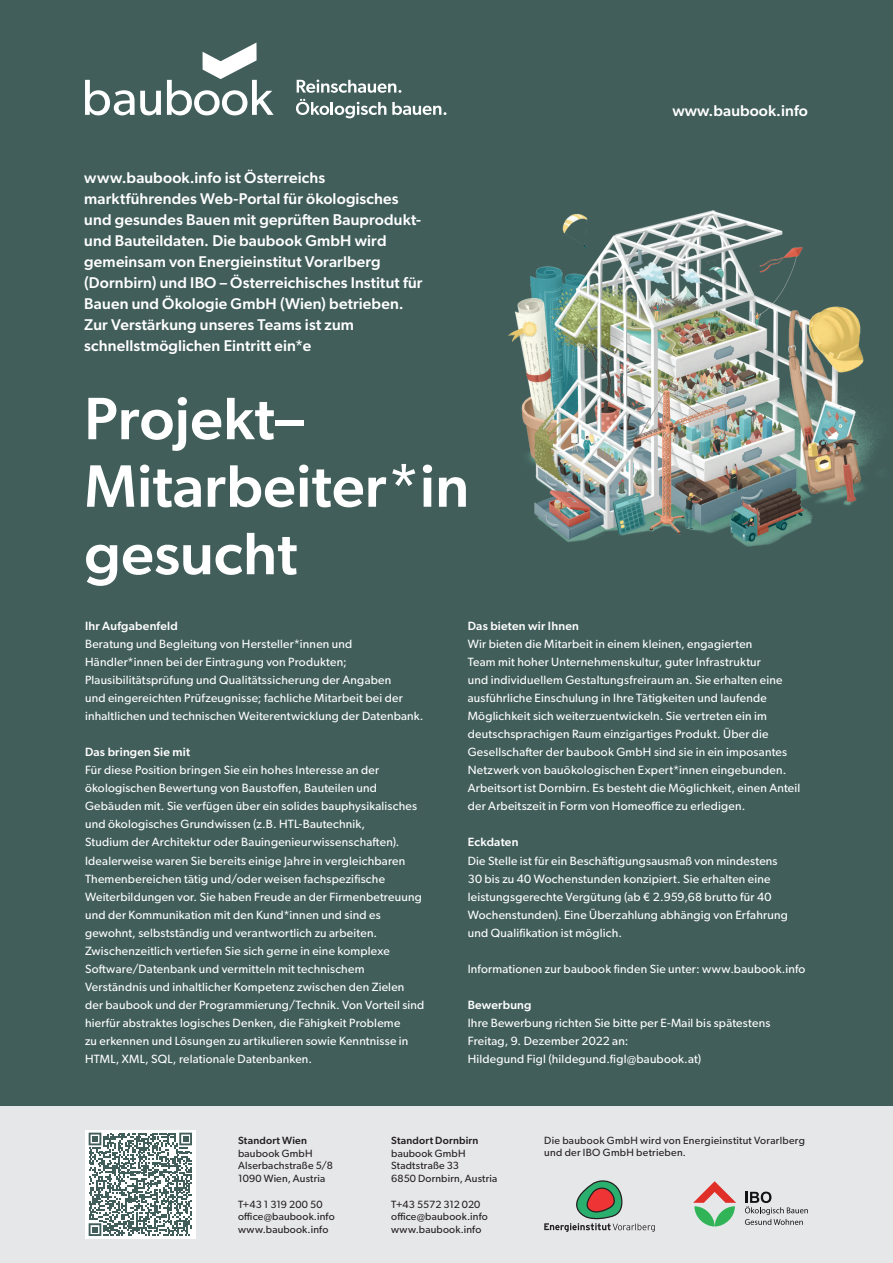
<style>
.page{position:relative;width:893px;height:1263px;background:#fff}
.page>*{position:absolute;margin:0;border:0;box-sizing:border-box;transform-origin:0 0}
.t1{font:500 60px/67.5px "Gibson";letter-spacing:.005em;color:#fff}
.t2{font:500 15.6px/21px "Gibson";letter-spacing:.01em;color:#fff}
.t3{font:12px/18px "Gibson";letter-spacing:.015em;color:#fff}
.t4{font:500 12px "Gibson";letter-spacing:.015em;color:#fff}
.t5{font:10.5px/12.8px "Gibson";letter-spacing:.02em;color:#231f20}
.t6{font:500 10.5px "Gibson";letter-spacing:.02em;color:#231f20}
</style>
<div class="page">
<div style="left:0;top:1106px;width:893px;height:157px;background:#e6e7e9"></div>
<div style="left:0;top:0;width:893px;height:1106px;background:#415e5b"></div>
<svg style="left:544px;top:1180px;width:111px;height:52px"></svg>
<svg style="left:693px;top:1181px;width:43px;height:45px"></svg>
<svg style="left:745px;top:1191px;width:63px;height:34px"></svg>
<div style="left:85px;top:1130px;width:111px;height:108px;background:#fff"></div>
<svg style="left:89px;top:1133px;width:103px;height:103px"></svg>
<svg style="left:85px;top:80px;width:76px;height:35px"></svg>
<svg style="left:167px;top:43px;width:107px;height:72px"></svg>
<svg style="left:297px;top:80px;width:104px;height:13px"></svg>
<svg style="left:296px;top:99px;width:90px;height:19px"></svg>
<svg style="left:392px;top:102px;width:54px;height:13px"></svg>
<img style="left:508px;top:210px;width:372px;height:337px">
<p class="t2" style="left:84px;top:166px;width:340px">www.baubook.info ist Österreichs marktführendes Web-Portal für ökologisches und gesundes Bauen mit geprüften Bauprodukt&shy;und Bauteildaten. Die baubook GmbH wird gemeinsam von Energieinstitut Vorarlberg (Dornbirn) und IBO – Österreichisches Institut für Bauen und Ökologie GmbH (Wien) betrieben.<br>Zur Verstärkung unseres Teams ist zum schnellstmöglichen Eintritt ein*e</p>
<h1 class="t1" style="left:84px;top:384px;width:386px">Projekt–<br>Mitarbeiter*in gesucht</h1>
<h2 class="t2" style="left:672px;top:100px;width:137px">www.baubook.info</h2>
<p class="t4" style="left:85px;top:619px;width:94px">Ihr Aufgabenfeld</p>
<p class="t3" style="left:85px;top:635px;width:340px">Beratung und Begleitung von Hersteller*innen und Händler*innen bei der Eintragung von Produkten; Plausibilitätsprüfung und Qualitätssicherung der Angaben<br>und eingereichten Prüfzeugnisse; fachliche Mitarbeit bei der inhaltlichen und technischen Weiterentwicklung der Datenbank.</p>
<p class="t4" style="left:85px;top:745px;width:107px">Das bringen Sie mit</p>
<p class="t3" style="left:85px;top:761px;width:341px">Für diese Position bringen Sie ein hohes Interesse an der ökologischen Bewertung von Baustoffen, Bauteilen und Gebäuden mit. Sie verfügen über ein solides bauphysikalisches und ökologisches Grundwissen (z.B. HTL-Bautechnik,<br>Studium der Architektur oder Bauingenieurwissenschaften).<br>Idealerweise waren Sie bereits einige Jahre in vergleichbaren Themenbereichen tätig und/oder weisen fachspezifische Weiterbildungen vor. Sie haben Freude an der Firmenbetreuung und der Kommunikation mit den Kund*innen und sind es gewohnt, selbstständig und verantwortlich zu arbeiten.<br>Zwischenzeitlich vertiefen Sie sich gerne in eine komplexe Software/Datenbank und vermitteln mit technischem Verständnis und inhaltlicher Kompetenz zwischen den Zielen der baubook und der Programmierung/Technik. Von Vorteil sind hierfür abstraktes logisches Denken, die Fähigkeit Probleme<br>zu erkennen und Lösungen zu artikulieren sowie Kenntnisse in HTML, XML, SQL, relationale Datenbanken.</p>
<p class="t4" style="left:468px;top:619px;width:113px">Das bieten wir Ihnen</p>
<p class="t3" style="left:468px;top:635px;width:334px">Wir bieten die Mitarbeit in einem kleinen, engagierten<br>Team mit hoher Unternehmenskultur, guter Infrastruktur<br>und individuellem Gestaltungsfreiraum an. Sie erhalten eine ausführliche Einschulung in Ihre Tätigkeiten und laufende Möglichkeit sich weiterzuentwickeln. Sie vertreten ein im deutschsprachigen Raum einzigartiges Produkt. Über die Gesellschafter der baubook GmbH sind sie in ein imposantes Netzwerk von bauökologischen Expert*innen eingebunden.<br>Arbeitsort ist Dornbirn. Es besteht die Möglichkeit, einen Anteil der Arbeitszeit in Form von Homeoffice zu erledigen.</p>
<p class="t4" style="left:468px;top:835px;width:52px">Eckdaten</p>
<p class="t3" style="left:468px;top:851px;width:322px">Die Stelle ist für ein Beschäftigungsausmaß von mindestens 30 bis zu 40 Wochenstunden konzipiert. Sie erhalten eine leistungsgerechte Vergütung (ab € 2.959,68 brutto für 40<br>Wochenstunden). Eine Überzahlung abhängig von Erfahrung und Qualifikation ist möglich.</p>
<p class="t3" style="left:468px;top:959px;width:339px">Informationen zur baubook finden Sie unter: www.baubook.info</p>
<p class="t4" style="left:468px;top:997px;width:65px">Bewerbung</p>
<p class="t3" style="left:468px;top:1013px;width:304px">Ihre Bewerbung richten Sie bitte per E-Mail bis spätestens<br>Freitag, 9. Dezember 2022 an:<br>Hildegund Figl (hildegund.figl@baubook.at)</p>
<p class="t6" style="left:238px;top:1134px;width:70px">Standort Wien</p>
<p class="t5" style="left:238px;top:1146px;width:96px">baubook GmbH<br>Alserbachstraße 5/8<br>1090 Wien, Austria</p>
<p class="t5" style="left:238px;top:1197px;width:98px">T+43 1 319 200 50 office@baubook.info www.baubook.info</p>
<p class="t6" style="left:391px;top:1134px;width:89px">Standort Dornbirn</p>
<p class="t5" style="left:391px;top:1146px;width:108px">baubook GmbH<br>Stadtstraße 33<br>6850 Dornbirn, Austria</p>
<p class="t5" style="left:391px;top:1197px;width:98px">T+43 5572 312 020 office@baubook.info www.baubook.info</p>
<p class="t5" style="left:544px;top:1133px;width:262px">Die baubook GmbH wird von Energieinstitut Vorarlberg und der IBO GmbH betrieben.</p>
</div>
